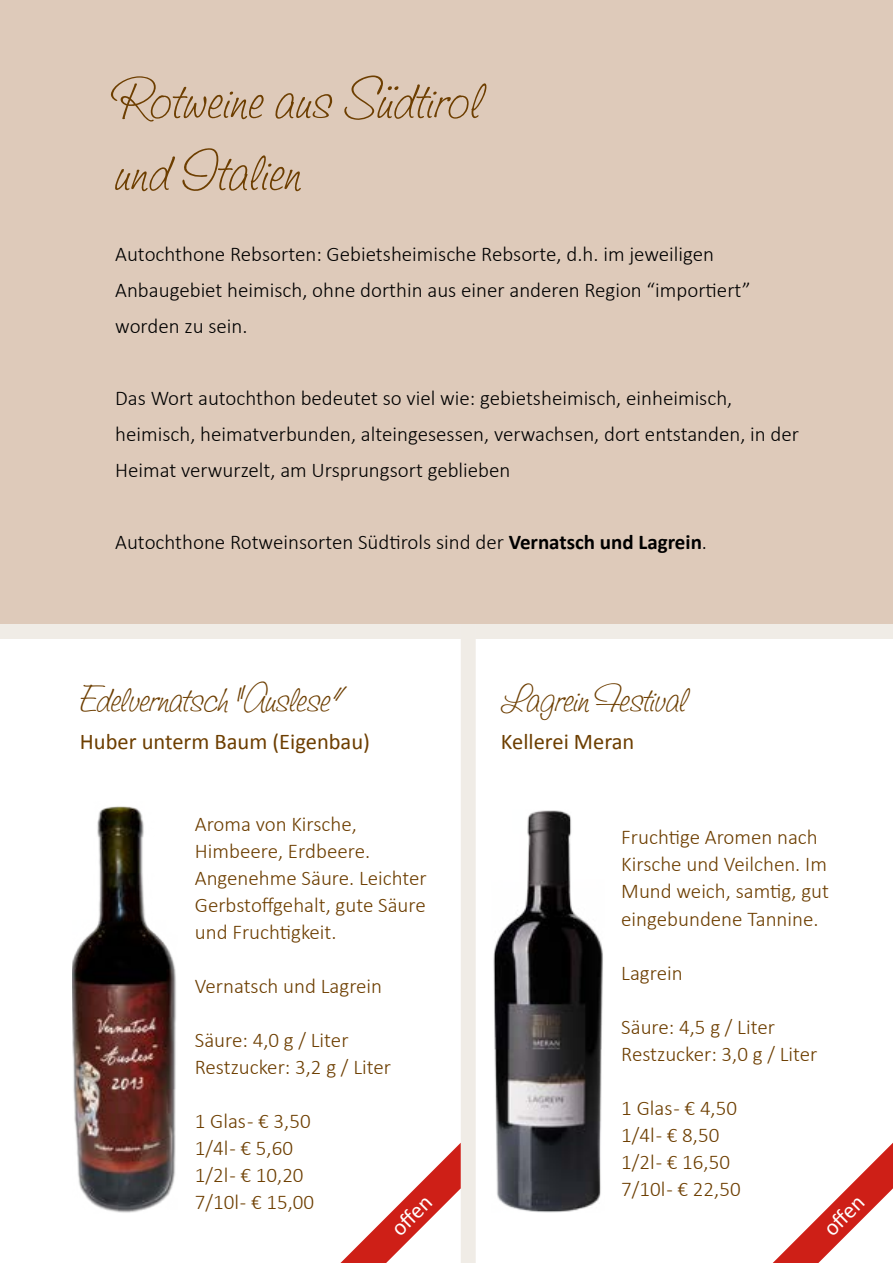
<style>
.page{position:relative;width:893px;height:1263px;background:#fff}
.page>*{position:absolute;margin:0;border:0;box-sizing:border-box;transform-origin:0 0}
.t1{font:500 60px/72px "TF Saginaw";letter-spacing:.04em;color:#6d3e00}
.t2{font:500 40.5px "TF Saginaw";letter-spacing:.025em;color:#6d3e00}
.t3{font:22.5px "Calibri";color:#6d3e00}
.t4{font:22.5px "Calibri";color:#fff}
.t5{font:300 21px/36px "Calibri";color:#000}
.t6{font:300 21px/27px "Calibri";color:#6d3e00}
.s1{font-weight:700}
</style>
<div class="page">
<div style="left:461px;top:0;width:15px;height:1263px;background:#f0ece6"></div>
<div style="left:0;top:624px;width:461px;height:15px;background:#f0ece6"></div>
<div style="left:476px;top:624px;width:417px;height:15px;background:#f0ece6"></div>
<div style="left:0;top:0;width:893px;height:624px;background:#decaba"></div>
<img style="left:72px;top:806px;width:104px;height:407px">
<img style="left:493px;top:810px;width:110px;height:402px">
<svg style="left:340px;top:1143px;width:121px;height:120px"></svg>
<svg style="left:773px;top:1143px;width:120px;height:120px"></svg>
<h1 class="t1" style="left:115px;top:63px;width:366px">Rotweine aus Südtirol und Italien</h1>
<p class="t5" style="left:115px;top:236px;width:637px">Autochthone Rebsorten: Gebietsheimische Rebsorte, d.h. im jeweiligen<br>Anbaugebiet heimisch, ohne dorthin aus einer anderen Region “importiert” worden zu sein.</p>
<p class="t5" style="left:115px;top:380px;width:685px">Das Wort autochthon bedeutet so viel wie: gebietsheimisch, einheimisch, heimisch, heimatverbunden, alteingesessen, verwachsen, dort entstanden, in der<br>Heimat verwurzelt, am Ursprungsort geblieben</p>
<p class="t5" style="left:115px;top:524px;width:593px">Autochthone Rotweinsorten Südtirols sind der <span class="s1">Vernatsch und Lagrein</span>.</p>
<h2 class="t2" style="left:80px;top:676px;width:261px">Edelvernatsch “Auslese”</h2>
<p class="t3" style="left:80px;top:726px;width:292px">Huber unterm Baum (Eigenbau)</p>
<h2 class="t2" style="left:501px;top:676px;width:186px">Lagrein Festival</h2>
<p class="t3" style="left:501px;top:726px;width:135px">Kellerei Meran</p>
<p class="t6" style="left:195px;top:810px;width:233px">Aroma von Kirsche,<br>Himbeere, Erdbeere.<br>Angenehme Säure. Leichter<br>Gerbstoffgehalt, gute Säure und Fruchtigkeit.</p>
<p class="t6" style="left:195px;top:972px;width:189px">Vernatsch und Lagrein</p>
<p class="t6" style="left:195px;top:1026px;width:198px">Säure: 4,0 g / Liter<br>Restzucker: 3,2 g / Liter</p>
<p class="t6" style="left:195px;top:1107px;width:121px">1 Glas - € 3,50<br>1/4l - € 5,60<br>1/2l - € 10,20<br>7/10l - € 15,00</p>
<p class="t6" style="left:621px;top:824px;width:209px">Fruchtige Aromen nach<br>Kirsche und Veilchen. Im<br>Mund weich, samtig, gut eingebundene Tannine.</p>
<p class="t6" style="left:621px;top:959px;width:63px">Lagrein</p>
<p class="t6" style="left:621px;top:1013px;width:198px">Säure: 4,5 g / Liter<br>Restzucker: 3,0 g / Liter</p>
<p class="t6" style="left:621px;top:1094px;width:121px">1 Glas - € 4,50<br>1/4l - € 8,50<br>1/2l - € 16,50<br>7/10l - € 22,50</p>
<p class="t4" style="left:384px;top:1220px;width:49px;rotate:-45deg">off en</p>
<p class="t4" style="left:816px;top:1220px;width:49px;rotate:-45deg">off en</p>
</div>
